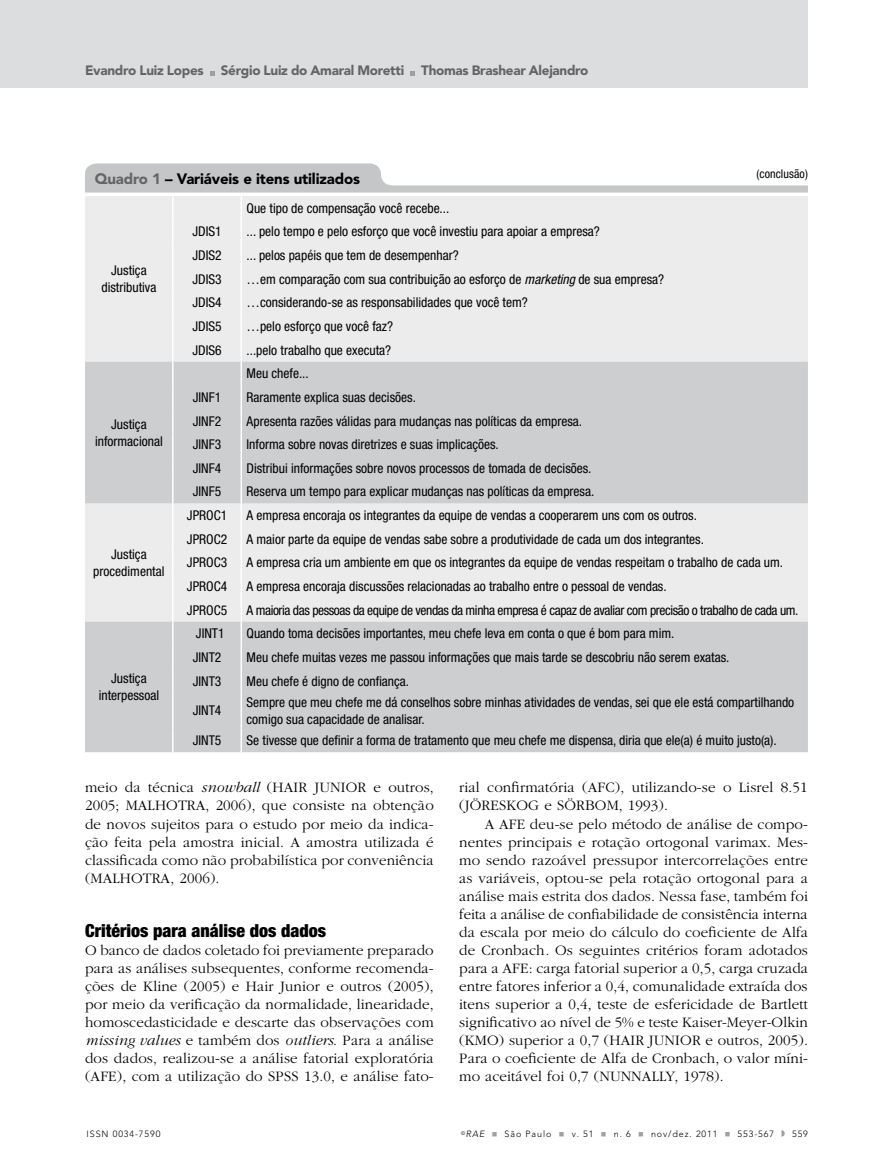
<style>
.page{position:relative;width:893px;height:1170px;background:#fff}
.page>*{position:absolute;margin:0;border:0;box-sizing:border-box;transform-origin:0 0}
.t1{font:900 condensed 18px "Helvetica Neue";color:#000}
.t2{font:300 15px/18px "Garamond";letter-spacing:.01em;color:#000;text-align:justify}
.t3{font:900 15px "Avenir";letter-spacing:-.01em;color:#000}
.t4{font:condensed 13.5px/16.5px "Helvetica Neue LT Std";color:#000;text-align:center}
.t5{font:condensed 13.5px "Helvetica Neue LT Std";letter-spacing:-.03em;color:#000}
.t6{font:900 13.5px "Avenir LT Std";letter-spacing:-.02em;color:#636466}
.t7{font:condensed 12px "Helvetica Neue LT Std";letter-spacing:.01em;color:#000}
.t8{font:300 9px "Avenir LT Std";letter-spacing:.1em;color:#000}
.s1{color:#636466}
.s2{font-style:italic}
.s3{color:#9d9fa2}
</style>
<div class="page">
<div style="left:0;top:0;width:808px;height:87px;background:#dcddde"></div>
<svg style="left:210px;top:71px;width:4px;height:4px"></svg>
<svg style="left:410px;top:71px;width:5px;height:4px"></svg>
<svg style="left:781px;top:1130px;width:4px;height:6px"></svg>
<div style="left:85px;top:692px;width:723px;height:60px;background:#cccecf"></div>
<hr style="left:172px;top:692px;width:2px;height:36px;background:#fff">
<hr style="left:172px;top:728px;width:2px;height:24px;background:#fff">
<hr style="left:241px;top:692px;width:1px;height:36px;background:#fff">
<svg style="left:241px;top:728px;width:1px;height:24px"></svg>
<svg style="left:85px;top:163px;width:723px;height:529px;background:#dedfe0"></svg>
<p class="t6" style="left:85px;top:62px;width:120px">Evandro Luiz Lopes</p>
<p class="t6" style="left:221px;top:62px;width:185px">Sérgio Luiz do Amaral Moretti</p>
<p class="t6" style="left:421px;top:62px;width:169px">Thomas Brashear Alejandro</p>
<p class="t3" style="left:95px;top:170px;width:267px"><span class="s1">Quadro 1</span> – Variáveis e itens utilizados</p>
<p class="t7" style="left:756px;top:167px;width:53px">(conclusão)</p>
<p class="t4" style="left:101px;top:262px;width:56px">Justiça distributiva</p>
<p class="t4" style="left:95px;top:416px;width:69px">Justiça informacional</p>
<p class="t4" style="left:93px;top:546px;width:73px">Justiça procedimental</p>
<p class="t4" style="left:247px;top:200px;width:204px">Que tipo de compensação você recebe...</p>
<p class="t4" style="left:192px;top:223px;width:31px">JDIS1</p>
<p class="t4" style="left:247px;top:223px;width:355px">... pelo tempo e pelo esforço que você investiu para apoiar a empresa?</p>
<p class="t4" style="left:192px;top:247px;width:31px">JDIS2</p>
<p class="t4" style="left:247px;top:247px;width:214px">... pelos papéis que tem de desempenhar?</p>
<p class="t4" style="left:192px;top:270px;width:31px">JDIS3</p>
<p class="t4" style="left:247px;top:270px;width:419px">…em comparação com sua contribuição ao esforço de <span class="s2">marketing</span> de sua empresa?</p>
<p class="t4" style="left:192px;top:294px;width:31px">JDIS4</p>
<p class="t4" style="left:247px;top:294px;width:283px">…considerando-se as responsabilidades que você tem?</p>
<p class="t4" style="left:192px;top:318px;width:31px">JDIS5</p>
<p class="t4" style="left:247px;top:318px;width:148px">…pelo esforço que você faz?</p>
<p class="t4" style="left:192px;top:341px;width:31px">JDIS6</p>
<p class="t4" style="left:247px;top:341px;width:146px">...pelo trabalho que executa?</p>
<p class="t4" style="left:247px;top:365px;width:64px">Meu chefe...</p>
<p class="t4" style="left:193px;top:389px;width:30px">JINF1</p>
<p class="t4" style="left:247px;top:389px;width:171px">Raramente explica suas decisões.</p>
<p class="t4" style="left:193px;top:412px;width:30px">JINF2</p>
<p class="t4" style="left:247px;top:412px;width:337px">Apresenta razões válidas para mudanças nas políticas da empresa.</p>
<p class="t4" style="left:193px;top:436px;width:30px">JINF3</p>
<p class="t4" style="left:247px;top:436px;width:254px">Informa sobre novas diretrizes e suas implicações.</p>
<p class="t4" style="left:193px;top:459px;width:30px">JINF4</p>
<p class="t4" style="left:247px;top:459px;width:346px">Distribui informações sobre novos processos de tomada de decisões.</p>
<p class="t4" style="left:193px;top:483px;width:30px">JINF5</p>
<p class="t4" style="left:247px;top:483px;width:349px">Reserva um tempo para explicar mudanças nas políticas da empresa.</p>
<p class="t4" style="left:187px;top:507px;width:42px">JPROC1</p>
<p class="t4" style="left:247px;top:507px;width:452px">A empresa encoraja os integrantes da equipe de vendas a cooperarem uns com os outros.</p>
<p class="t4" style="left:187px;top:530px;width:42px">JPROC2</p>
<p class="t4" style="left:247px;top:530px;width:459px">A maior parte da equipe de vendas sabe sobre a produtividade de cada um dos integrantes.</p>
<p class="t4" style="left:187px;top:554px;width:42px">JPROC3</p>
<p class="t4" style="left:247px;top:554px;width:538px">A empresa cria um ambiente em que os integrantes da equipe de vendas respeitam o trabalho de cada um.</p>
<p class="t4" style="left:187px;top:578px;width:42px">JPROC4</p>
<p class="t4" style="left:247px;top:578px;width:422px">A empresa encoraja discussões relacionadas ao trabalho entre o pessoal de vendas.</p>
<p class="t4" style="left:187px;top:601px;width:42px">JPROC5</p>
<p class="t5" style="left:247px;top:602px;width:553px">A maioria das pessoas da equipe de vendas da minha empresa é capaz de avaliar com precisão o trabalho de cada um.</p>
<p class="t4" style="left:196px;top:625px;width:30px">JINT1</p>
<p class="t4" style="left:247px;top:625px;width:429px">Quando toma decisões importantes, meu chefe leva em conta o que é bom para mim.</p>
<p class="t4" style="left:193px;top:648px;width:30px">JINT2</p>
<p class="t4" style="left:247px;top:648px;width:484px">Meu chefe muitas vezes me passou informações que mais tarde se descobriu não serem exatas.</p>
<p class="t4" style="left:193px;top:672px;width:30px">JINT3</p>
<p class="t4" style="left:247px;top:672px;width:164px">Meu chefe é digno de confiança.</p>
<p class="t4" style="left:193px;top:702px;width:30px">JINT4</p>
<p class="t4" style="left:247px;top:694px;width:549px;text-align:left">Sempre que meu chefe me dá conselhos sobre minhas atividades de vendas, sei que ele está compartilhando comigo sua capacidade de analisar.</p>
<p class="t4" style="left:193px;top:732px;width:30px">JINT5</p>
<p class="t4" style="left:247px;top:732px;width:532px">Se tivesse que definir a forma de tratamento que meu chefe me dispensa, diria que ele(a) é muito justo(a).</p>
<p class="t2" style="left:459px;top:779px;width:350px">rial confirmatória (AFC), utilizando-se o Lisrel 8.51 (JÖRESKOG e SÖRBOM, 1993).</p>
<p class="t2" style="left:459px;top:815px;width:350px;text-indent:26px">A AFE deu-se pelo método de análise de compo&shy;nentes principais e rotação ortogonal varimax. Mes&shy;mo sendo razoável pressupor intercorrelações entre as variáveis, optou-se pela rotação ortogonal para a análise mais estrita dos dados. Nessa fase, também foi feita a análise de confiabilidade de consistência interna da escala por meio do cálculo do coeficiente de Alfa de Cronbach<span class="s2">.</span> Os seguintes critérios foram adotados para a AFE: carga fatorial superior a 0,5, carga cruzada entre fatores inferior a 0,4, comunalidade extraída dos itens superior a 0,4, teste de esfericidade de Bartlett significativo ao nível de 5% e teste Kaiser-Meyer-Olkin (KMO) superior a 0,7 (HAIR JUNIOR e outros, 2005).<br>Para o coeficiente de Alfa de Cronbach, o valor míni&shy;mo aceitável foi 0,7 (NUNNALLY, 1978).</p>
<p class="t4" style="left:99px;top:670px;width:62px">Justiça interpessoal</p>
<p class="t2" style="left:85px;top:779px;width:350px">meio da técnica <span class="s2">snowball</span> (HAIR JUNIOR e outros, 2005; MALHOTRA, 2006), que consiste na obtenção de novos sujeitos para o estudo por meio da indica&shy;ção feita pela amostra inicial. A amostra utilizada é classificada como não probabilística por conveniência (MALHOTRA, 2006).</p>
<h1 class="t1" style="left:85px;top:919px;width:243px">Critérios para análise dos dados</h1>
<p class="t2" style="left:85px;top:941px;width:350px">O banco de dados coletado foi previamente preparado para as análises subsequentes, conforme recomenda&shy;ções de Kline (2005) e Hair Junior e outros (2005), por meio da verificação da normalidade, linearidade, homoscedasticidade e descarte das observações com <span class="s2">missing values</span> e também dos <span class="s2">outliers</span>. Para a análise dos dados, realizou-se a análise fatorial exploratória (AFE), com a utilização do SPSS 13.0, e análise fato-</p>
<p class="t8" style="left:87px;top:1128px;width:75px">ISSN 0034-7590</p>
<p class="t8" style="left:461px;top:1128px;width:315px"><sup>©</sup><span class="s2">RAE</span> <span class="s3">■</span> São Paulo <span class="s3">■</span> v. 51 <span class="s3">■</span> n. 6 <span class="s3">■</span> nov/dez. 2011 <span class="s3">■</span> 553-567</p>
<p class="t8" style="left:792px;top:1128px;width:17px">559</p>
</div>
